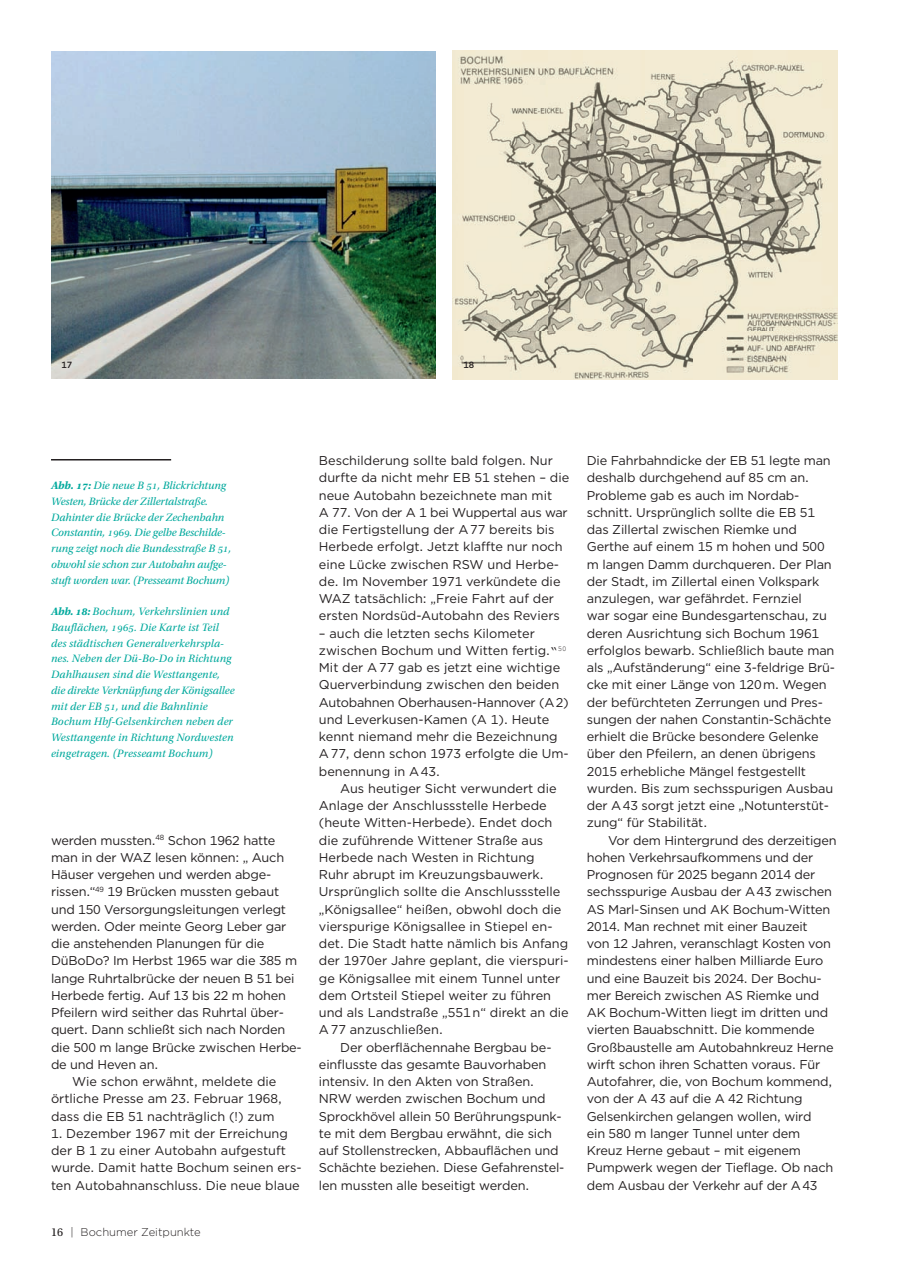
<style>
.page{position:relative;width:910px;height:1280px;background:#fff}
.page>*{position:absolute;margin:0;border:0;box-sizing:border-box;transform-origin:0 0}
.t1{font:12.75px/17.2px "Gotham";letter-spacing:-.01em;color:#231f20}
.t2{font:italic 11.25px/15.8px "Utopia Std";letter-spacing:.005em;color:#00a99d}
.t3{font:300 11.25px "Gotham";color:#231f20}
.t4{font:500 9px "Gotham";color:#231f20}
.s1{font-weight:700}
.s2{font-family:"Utopia Std Capt";font-weight:400;font-size:12px}
.s3{font-family:"Courier New"}
</style>
<div class="page">
<img style="left:51px;top:51px;width:385px;height:328px">
<img style="left:453px;top:51px;width:385px;height:328px">
<hr style="left:51px;top:459px;width:120px;height:1px;background:#231f20">
<p class="t4" style="left:62px;top:359px;width:12px">17</p>
<p class="t4" style="left:463px;top:359px;width:12px">18</p>
<p class="t2" style="left:51px;top:478px;width:182px"><span class="s1">Abb. 17:</span> Die neue B 51, Blickrichtung Westen, Brücke der Zillertalstraße.<br>Dahinter die Brücke der Zechenbahn Constantin, 1969. Die gelbe Beschilde&shy;rung zeigt noch die Bundesstraße B 51, obwohl sie schon zur Autobahn aufge&shy;stuft worden war. (Presseamt Bochum)</p>
<p class="t2" style="left:51px;top:604px;width:185px"><span class="s1">Abb. 18:</span> Bochum, Verkehrslinien und Bauflächen, 1965. Die Karte ist Teil des städtischen Generalverkehrspla&shy;nes. Neben der Dü-Bo-Do in Richtung Dahlhausen sind die Westtangente, die direkte Verknüpfung der Königsallee mit der EB 51, und die Bahnlinie Bochum Hbf-Gelsenkirchen neben der Westtangente in Richtung Nordwesten eingetragen. (Presseamt Bochum)</p>
<p class="t1" style="left:51px;top:831px;width:226px">werden mussten.<sup>48</sup> Schon 1962 hatte</p>
<p class="t1" style="left:51px;top:848px;width:235px">man in der WAZ lesen können: „ Auch</p>
<p class="t1" style="left:51px;top:866px;width:222px">Häuser vergehen und werden abge-</p>
<p class="t1" style="left:51px;top:883px;width:230px">rissen.“<sup>49</sup> 19 Brücken mussten gebaut</p>
<p class="t1" style="left:51px;top:900px;width:237px">und 150 Versorgungsleitungen verlegt</p>
<p class="t1" style="left:51px;top:917px;width:237px">werden. Oder meinte Georg Leber gar</p>
<p class="t1" style="left:51px;top:935px;width:215px">die anstehenden Planungen für die</p>
<p class="t1" style="left:51px;top:952px;width:248px">DüBoDo? Im Herbst 1965 war die 385 m</p>
<p class="t1" style="left:51px;top:969px;width:245px">lange Ruhrtalbrücke der neuen B 51 bei</p>
<p class="t1" style="left:51px;top:986px;width:237px">Herbede fertig. Auf 13 bis 22 m hohen</p>
<p class="t1" style="left:51px;top:1004px;width:235px">Pfeilern wird seither das Ruhrtal über-</p>
<p class="t1" style="left:51px;top:1021px;width:236px">quert. Dann schließt sich nach Norden</p>
<p class="t1" style="left:51px;top:1038px;width:252px">die 500 m lange Brücke zwischen Herbe-</p>
<p class="t1" style="left:51px;top:1055px;width:109px">de und Heven an.</p>
<p class="t1" style="left:72px;top:1073px;width:206px">Wie schon erwähnt, meldete die</p>
<p class="t1" style="left:51px;top:1090px;width:232px">örtliche Presse am 23. Februar 1968,</p>
<p class="t1" style="left:51px;top:1107px;width:225px">dass die EB 51 nachträglich (!) zum</p>
<p class="t1" style="left:51px;top:1124px;width:252px">1. Dezember 1967 mit der Erreichung der B 1 zu einer Autobahn aufgestuft wurde. Damit hatte Bochum seinen ers&shy;ten Autobahnanschluss. Die neue blaue</p>
<p class="t3" style="left:51px;top:1225px;width:151px"><span class="s2">16</span> | Bochumer Zeitpunkte</p>
<p class="t1" style="left:319px;top:452px;width:252px">Beschilderung sollte bald folgen. Nur durfte da nicht mehr EB 51 stehen – die neue Autobahn bezeichnete man mit<br>A 77. Von der A 1 bei Wuppertal aus war die Fertigstellung der A 77 bereits bis Herbede erfolgt. Jetzt klaffte nur noch eine Lücke zwischen RSW und Herbe&shy;de. Im November 1971 verkündete die WAZ tatsächlich: „Freie Fahrt auf der ersten Nordsüd-Autobahn des Reviers</p>
<p class="t1" style="left:319px;top:624px;width:251px">– auch die letzten sechs Kilometer zwischen Bochum und Witten fertig.<span class="s3">‟</span><sup>50<br></sup>Mit der A 77 gab es jetzt eine wichtige Querverbindung zwischen den beiden Autobahnen Oberhausen-Hannover (A 2) und Leverkusen-Kamen (A 1). Heute kennt niemand mehr die Bezeichnung A 77, denn schon 1973 erfolgte die Um&shy;benennung in A 43.</p>
<p class="t1" style="left:319px;top:779px;width:251px;text-indent:21px">Aus heutiger Sicht verwundert die Anlage der Anschlussstelle Herbede (heute Witten-Herbede). Endet doch die zuführende Wittener Straße aus Herbede nach Westen in Richtung<br>Ruhr abrupt im Kreuzungsbauwerk.<br>Ursprünglich sollte die Anschlussstelle „Königsallee“ heißen, obwohl doch die vierspurige Königsallee in Stiepel en&shy;det. Die Stadt hatte nämlich bis Anfang der 1970er Jahre geplant, die vierspuri&shy;ge Königsallee mit einem Tunnel unter dem Ortsteil Stiepel weiter zu führen und als Landstraße „551 n“ direkt an die A 77 anzuschließen.</p>
<p class="t1" style="left:319px;top:1038px;width:247px;text-indent:21px">Der oberflächennahe Bergbau be&shy;einflusste das gesamte Bauvorhaben intensiv. In den Akten von Straßen.<br>NRW werden zwischen Bochum und Sprockhövel allein 50 Berührungspunk&shy;te mit dem Bergbau erwähnt, die sich auf Stollenstrecken, Abbauflächen und Schächte beziehen. Diese Gefahrenstel&shy;len mussten alle beseitigt werden.</p>
<p class="t1" style="left:587px;top:452px;width:250px">Die Fahrbahndicke der EB 51 legte man deshalb durchgehend auf 85 cm an.<br>Probleme gab es auch im Nordab&shy;schnitt. Ursprünglich sollte die EB 51 das Zillertal zwischen Riemke und Gerthe auf einem 15 m hohen und 500 m langen Damm durchqueren. Der Plan der Stadt, im Zillertal einen Volkspark anzulegen, war gefährdet. Fernziel<br>war sogar eine Bundesgartenschau, zu deren Ausrichtung sich Bochum 1961 erfolglos bewarb. Schließlich baute man als „Aufständerung“ eine 3-feldrige Brü&shy;cke mit einer Länge von 120 m. Wegen der befürchteten Zerrungen und Pres&shy;sungen der nahen Constantin-Schächte erhielt die Brücke besondere Gelenke über den Pfeilern, an denen übrigens 2015 erhebliche Mängel festgestellt wurden. Bis zum sechsspurigen Ausbau der A 43 sorgt jetzt eine „Notunterstüt&shy;zung“ für Stabilität.</p>
<p class="t1" style="left:587px;top:831px;width:251px;text-indent:21px">Vor dem Hintergrund des derzeitigen hohen Verkehrsaufkommens und der Prognosen für 2025 begann 2014 der sechsspurige Ausbau der A 43 zwischen AS Marl-Sinsen und AK Bochum-Witten 2014. Man rechnet mit einer Bauzeit<br>von 12 Jahren, veranschlagt Kosten von mindestens einer halben Milliarde Euro und eine Bauzeit bis 2024. Der Bochu&shy;mer Bereich zwischen AS Riemke und AK Bochum-Witten liegt im dritten und vierten Bauabschnitt. Die kommende Großbaustelle am Autobahnkreuz Herne wirft schon ihren Schatten voraus. Für Autofahrer, die, von Bochum kommend, von der A 43 auf die A 42 Richtung Gelsenkirchen gelangen wollen, wird<br>ein 580 m langer Tunnel unter dem Kreuz Herne gebaut – mit eigenem Pumpwerk wegen der Tieflage. Ob nach dem Ausbau der Verkehr auf der A 43</p>
</div>
